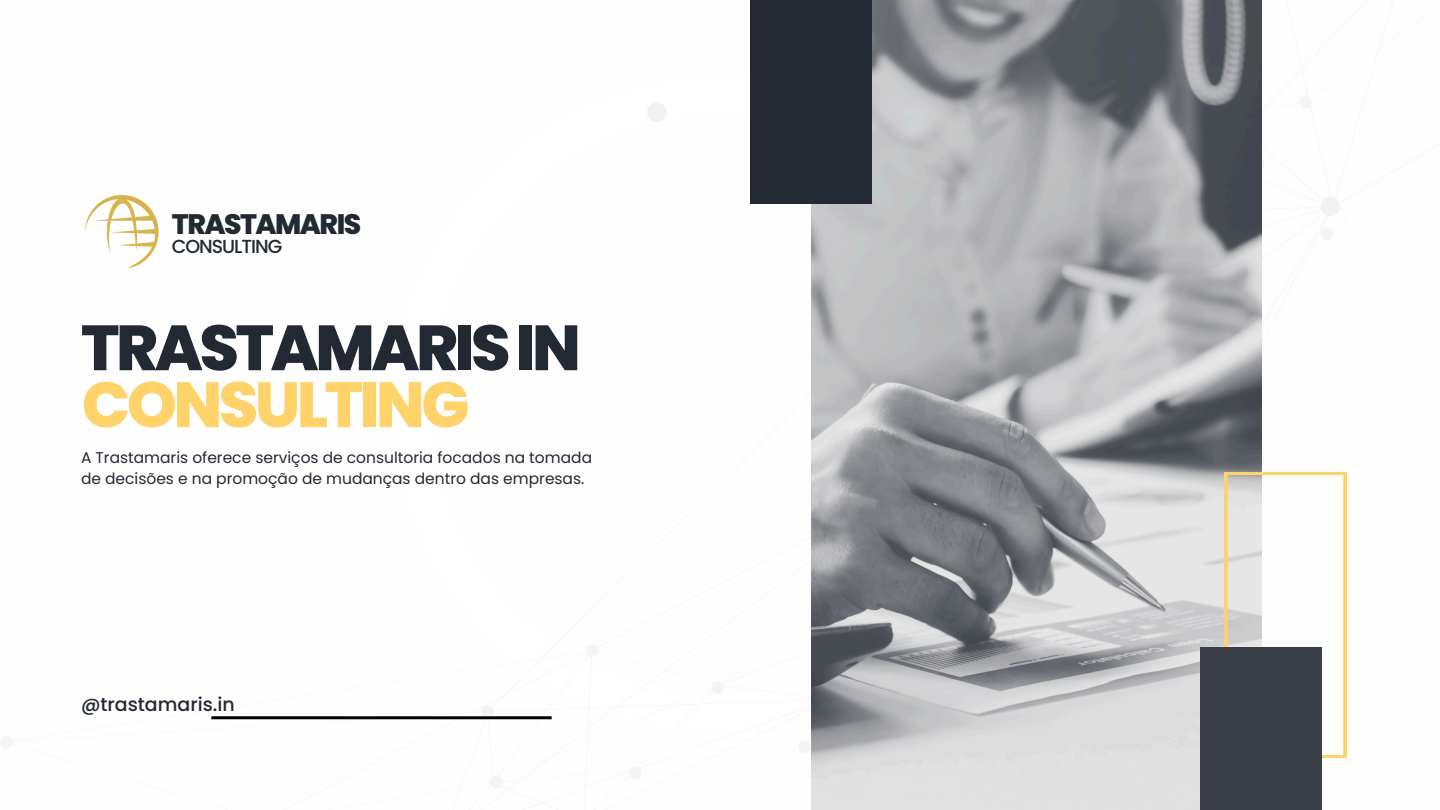
<style>
.page{position:relative;width:1440px;height:810px;background:#fff}
.page>*{position:absolute;margin:0;border:0;box-sizing:border-box;transform-origin:0 0}
.t1{font:800 63.8px "Poppins";letter-spacing:-.055em;color:#232932}
.t2{font:800 63.8px "Poppins";letter-spacing:-.055em;color:#ffd36a}
.t3{font:800 28.1px "Poppins";letter-spacing:-.055em;color:#232932}
.t4{font:500 19px "Poppins";color:#232932}
.t5{font:500 18.9px "Poppins";letter-spacing:-.055em;color:#232932}
.t6{font:15.5px/21px "Poppins";color:#232932}
</style>
<div class="page">
<img style="left:811px;top:0;width:450px;height:810px">
<div style="left:751px;top:0;width:121px;height:204px;background:#232932"></div>
<svg style="left:1225px;top:472px;width:121px;height:286px"></svg>
<div style="left:1201px;top:647px;width:121px;height:163px;background:#3a3f47"></div>
<hr style="left:211px;top:716px;width:341px;height:3px;background:#000">
<img style="left:85px;top:194px;width:74px;height:75px">
<h1 class="t3" style="left:172px;top:205px;width:191px">TRASTAMARIS</h1>
<p class="t5" style="left:172px;top:233px;width:112px">CONSULTING</p>
<h3 class="t1" style="left:81px;top:303px;width:501px">TRASTAMARISIN</h3>
<h1 class="t2" style="left:82px;top:360px;width:389px">CONSULTING</h1>
<h4 class="t6" style="left:81px;top:447px;width:513px">A Trastamaris oferece serviços de consultoria focados na tomada de decisões e na promoção de mudanças dentro das empresas.</h4>
<h2 class="t4" style="left:81px;top:691px;width:155px">@trastamaris.in</h2>
</div>
